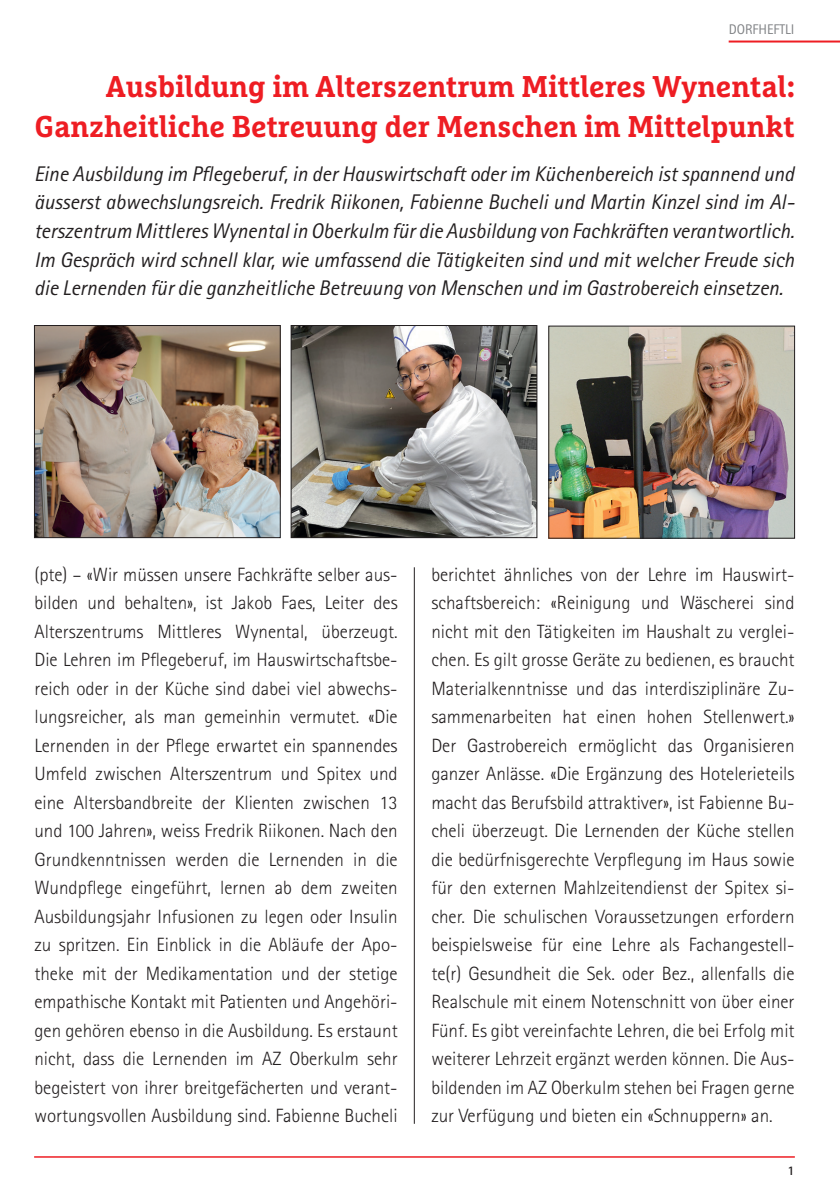
<style>
.page{position:relative;width:840px;height:1191px;background:#fff}
.page>*{position:absolute;margin:0;border:0;box-sizing:border-box;transform-origin:0 0}
.t1{font:700 30px/40px "Marselis Slab Pro";color:#ee1d23;text-align:right;scale:.96 1}
.t2{font:italic 21.2px/28.4px "Rotis Sans Serif Std";color:#231f20;text-align:justify}
.t3{font:300 19.2px/28.6px "Rotis Sans Serif Std";color:#231f20;text-align:justify}
.t4{font:14px "Rotis Sans Serif Std";color:#808285}
.t5{font:700 13.2px "Rotis Sans Serif Std";color:#231f20}
</style>
<div class="page">
<hr style="left:728px;top:41px;width:111px;height:2px;background:#ee1d23">
<hr style="left:34px;top:1156px;width:760px;height:1px;background:#ee1d23">
<hr style="left:414px;top:567px;width:1px;height:556px;background:#231f20">
<img style="left:36px;top:327px;width:242px;height:209px">
<div style="left:34px;top:325px;width:246px;height:213px;border:1px solid #231f20"></div>
<img style="left:550px;top:328px;width:242px;height:208px">
<div style="left:548px;top:326px;width:246px;height:212px;border:1px solid #231f20"></div>
<img style="left:292px;top:327px;width:243px;height:209px">
<div style="left:290px;top:325px;width:247px;height:213px;border:1px solid #231f20"></div>
<p class="t4" style="left:728px;top:21px;width:67px">DORFHEFTLI</p>
<h1 class="t1" style="left:35px;top:66px;width:792px">Ausbildung im Alterszentrum Mittleres Wynental:<br>Ganzheitliche Betreuung der Menschen im Mittelpunkt</h1>
<p class="t2" style="left:34px;top:160px;width:761px">Eine Ausbildung im Pflegeberuf, in der Hauswirtschaft oder im Küchenbereich ist spannend und äusserst abwechslungsreich. Fredrik Riikonen, Fabienne Bucheli und Martin Kinzel sind im Al&shy;terszentrum Mittleres Wynental in Oberkulm für die Ausbildung von Fachkräften verantwortlich.<br>Im Gespräch wird schnell klar, wie umfassend die Tätigkeiten sind und mit welcher Freude sich die Lernenden für die ganzheitliche Betreuung von Menschen und im Gastrobereich einsetzen.</p>
<p class="t3" style="left:34px;top:560px;width:364px">(pte) – «Wir müssen unsere Fachkräfte selber aus&shy;bilden und behalten», ist Jakob Faes, Leiter des Alterszentrums Mittleres Wynental, überzeugt.<br>Die Lehren im Pflegeberuf, im Hauswirtschaftsbe&shy;reich oder in der Küche sind dabei viel abwechs&shy;lungsreicher, als man gemeinhin vermutet. «Die Lernenden in der Pflege erwartet ein spannendes Umfeld zwischen Alterszentrum und Spitex und eine Altersbandbreite der Klienten zwischen 13 und 100 Jahren», weiss Fredrik Riikonen. Nach den Grundkenntnissen werden die Lernenden in die Wundpflege eingeführt, lernen ab dem zweiten Ausbildungsjahr Infusionen zu legen oder Insulin zu spritzen. Ein Einblick in die Abläufe der Apo&shy;theke mit der Medikamentation und der stetige empathische Kontakt mit Patienten und Angehöri&shy;gen gehören ebenso in die Ausbildung. Es erstaunt nicht, dass die Lernenden im AZ Oberkulm sehr begeistert von ihrer breitgefächerten und verant&shy;wortungsvollen Ausbildung sind. Fabienne Bucheli</p>
<p class="t3" style="left:431px;top:560px;width:364px">berichtet ähnliches von der Lehre im Hauswirt&shy;schaftsbereich: «Reinigung und Wäscherei sind nicht mit den Tätigkeiten im Haushalt zu verglei&shy;chen. Es gilt grosse Geräte zu bedienen, es braucht Materialkenntnisse und das interdisziplinäre Zu&shy;sammenarbeiten hat einen hohen Stellenwert.» Der Gastrobereich ermöglicht das Organisieren ganzer Anlässe. «Die Ergänzung des Hotelerieteils macht das Berufsbild attraktiver», ist Fabienne Bu&shy;cheli überzeugt. Die Lernenden der Küche stellen die bedürfnisgerechte Verpflegung im Haus sowie für den externen Mahlzeitendienst der Spitex si&shy;cher. Die schulischen Voraussetzungen erfordern beispielsweise für eine Lehre als Fachangestell&shy;te(r) Gesundheit die Sek. oder Bez., allenfalls die Realschule mit einem Notenschnitt von über einer Fünf. Es gibt vereinfachte Lehren, die bei Erfolg mit weiterer Lehrzeit ergänzt werden können. Die Aus&shy;bildenden im AZ Oberkulm stehen bei Fragen gerne zur Verfügung und bieten ein «Schnuppern» an.</p>
<p class="t5" style="left:787px;top:1161px;width:9px">1</p>
</div>
